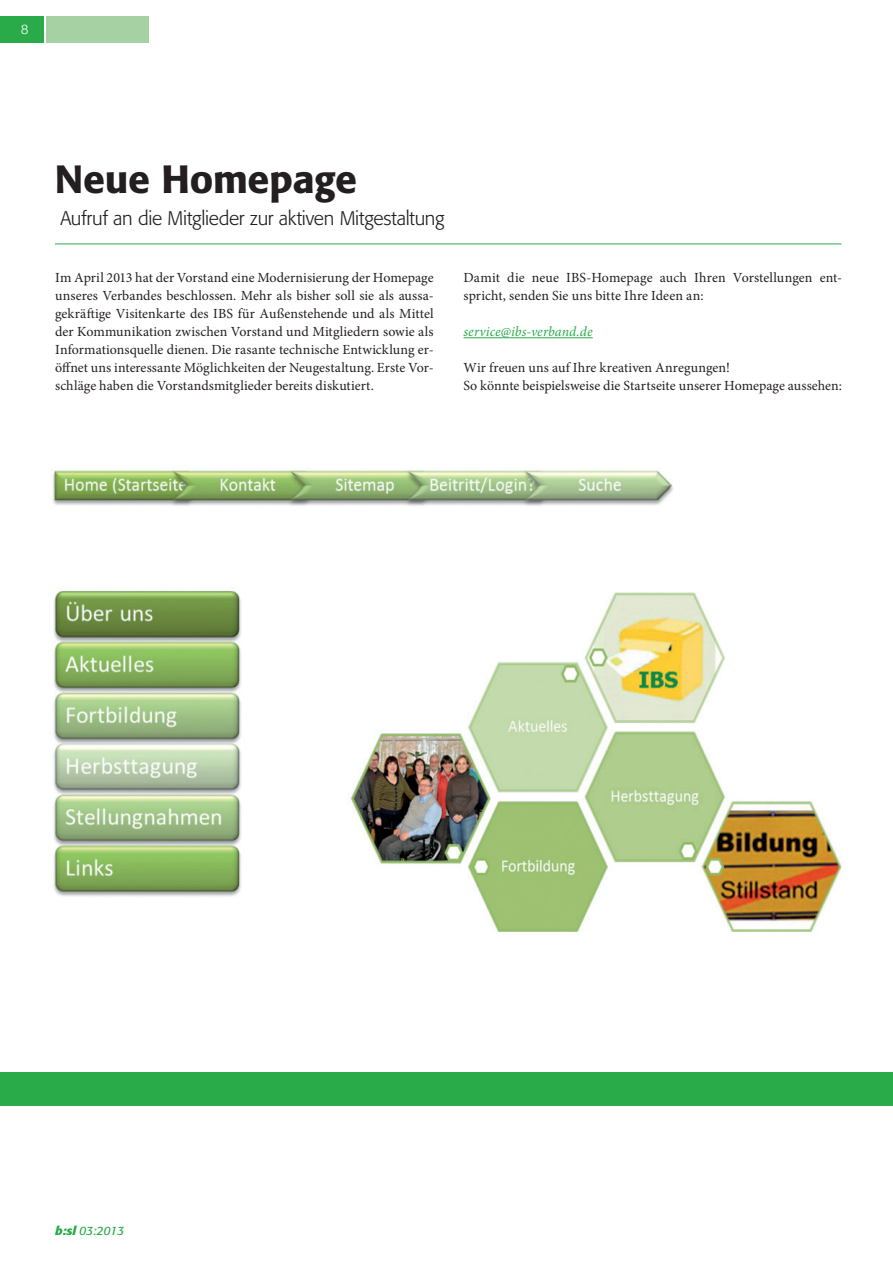
<style>
.page{position:relative;width:893px;height:1263px;background:#fff}
.page>*{position:absolute;margin:0;border:0;box-sizing:border-box;transform-origin:0 0}
.HEAD{font:500 39px "Formata";letter-spacing:-.005em;color:#231f20}
.SUB{font:300 19.5px "Formata";letter-spacing:-.015em;color:#231f20}
.FLIEßTEXT{font:13.95px/18px "Minion Pro";letter-spacing:.005em;color:#231f20;text-align:justify}
.FLIEßTEXT-2{font:italic 13.95px "Minion Pro";color:#29ab4a}
.t1{font:300 13.5px "Formata";color:#fff}
.t2{font:italic 12px "Formata";color:#29ab4a}
.s1{font-weight:700}
</style>
<div class="page">
<div style="left:0;top:1072px;width:893px;height:34px;background:#29ab4a"></div>
<div style="left:0;top:16px;width:44px;height:27px;background:#29ab4a"></div>
<div style="left:46px;top:16px;width:103px;height:27px;background:#a6d1a3"></div>
<hr style="left:55px;top:244px;width:786px;height:1px;background:#29ab4a">
<hr style="left:463px;top:337px;width:130px;height:1px;background:#29ab4a">
<img style="left:52px;top:470px;width:621px;height:36px">
<img style="left:53px;top:590px;width:188px;height:307px">
<img style="left:350px;top:592px;width:492px;height:340px">
<p class="t1" style="left:21px;top:21px;width:9px">8</p>
<p class="HEAD" style="left:55px;top:155px;width:304px">Neue Homepage</p>
<p class="SUB" style="left:60px;top:207px;width:386px">Aufruf an die Mitglieder zur aktiven Mitgestaltung</p>
<p class="FLIEßTEXT" style="left:55px;top:269px;width:380px">Im April 2013 hat der Vorstand eine Modernisierung der Homepage unseres Verbandes beschlossen. Mehr als bisher soll sie als aussa&shy;gekräftige Visitenkarte des IBS für Außenstehende und als Mittel der Kommunikation zwischen Vorstand und Mitgliedern sowie als Informationsquelle dienen. Die rasante technische Entwicklung er&shy;öffnet uns interessante Möglichkeiten der Neugestaltung. Erste Vor&shy;schläge haben die Vorstandsmitglieder bereits diskutiert.</p>
<p class="FLIEßTEXT" style="left:463px;top:269px;width:380px">Damit die neue IBS-Homepage auch Ihren Vorstellungen ent&shy;spricht, senden Sie uns bitte Ihre Ideen an:</p>
<p class="FLIEßTEXT-2" style="left:463px;top:322px;width:131px">service@ibs-verband.de</p>
<p class="FLIEßTEXT" style="left:463px;top:359px;width:268px">Wir freuen uns auf Ihre kreativen Anregungen!</p>
<p class="FLIEßTEXT" style="left:463px;top:377px;width:380px">So könnte beispielsweise die Startseite unserer Homepage aussehen:</p>
<p class="t2" style="left:55px;top:1223px;width:71px"><span class="s1">b:sl</span> 03:2013</p>
</div>
